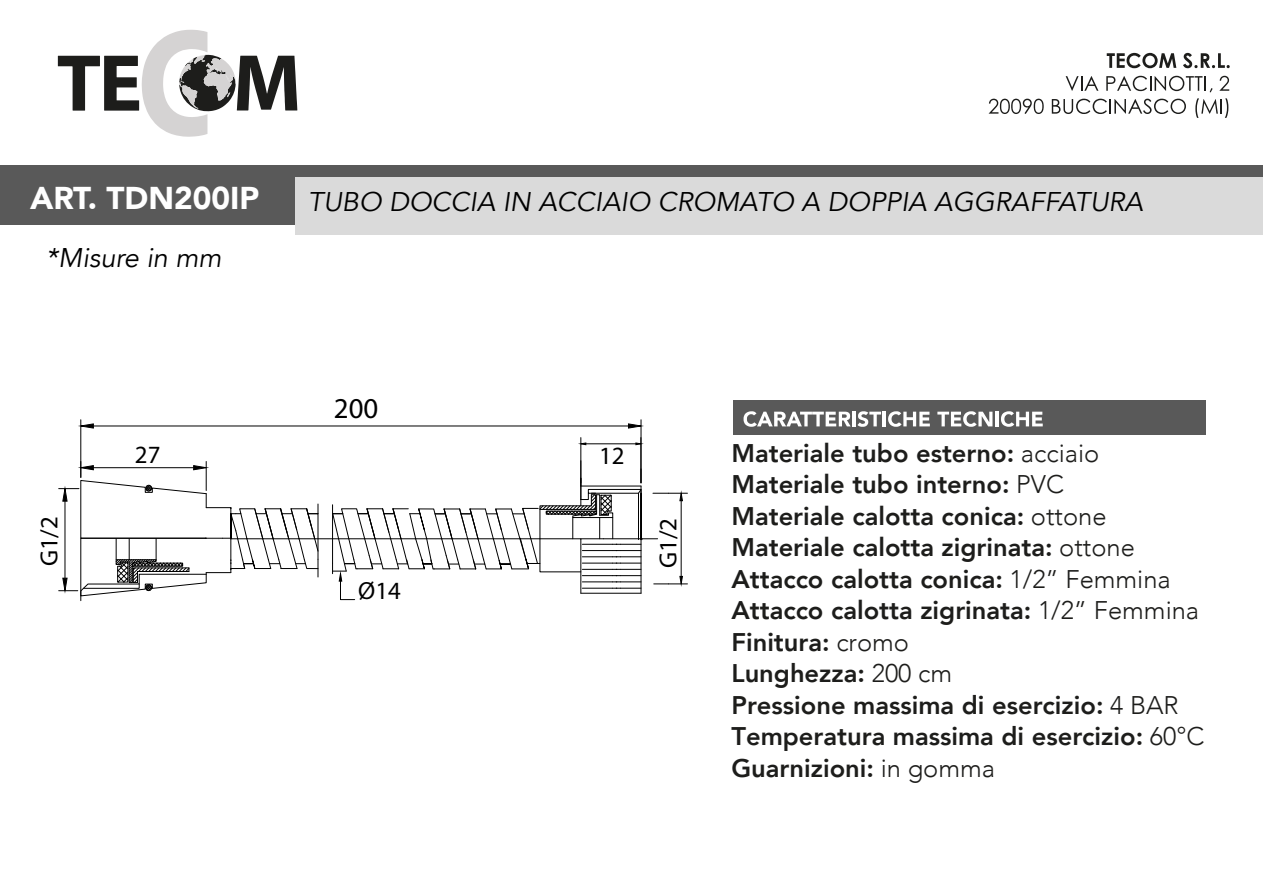
<style>
.page{position:relative;width:1263px;height:893px;background:#fff}
.page>*{position:absolute;margin:0;border:0;box-sizing:border-box;transform-origin:0 0}
.t1{font:900 31.5px "Avenir";color:#fff}
.t2{font:28.95px "Myriad Pro";color:#000}
.t3{font:italic 27px "Avenir";color:#000}
.t4{font:800 25.5px/31.5px "Avenir";color:#1d1d1b}
.t5{font:24.9px "Myriad Pro";color:#000}
.s1{font-weight:300}
</style>
<div class="page">
<div style="left:0;top:173px;width:1263px;height:52px;background:#595959"></div>
<div style="left:0;top:165px;width:1263px;height:10px;background:#595959"></div>
<div style="left:733px;top:400px;width:472px;height:35px;background:#595959"></div>
<svg style="left:743px;top:411px;width:108px;height:16px"></svg>
<hr style="left:852px;top:411px;width:4px;height:16px;background:#fff">
<svg style="left:857px;top:411px;width:24px;height:16px"></svg>
<hr style="left:883px;top:411px;width:3px;height:16px;background:#fff">
<svg style="left:888px;top:411px;width:42px;height:16px"></svg>
<svg style="left:937px;top:411px;width:55px;height:16px"></svg>
<hr style="left:995px;top:411px;width:4px;height:16px;background:#fff">
<svg style="left:1001px;top:411px;width:42px;height:16px"></svg>
<svg style="left:58px;top:30px;width:239px;height:107px"></svg>
<svg style="left:1107px;top:53px;width:69px;height:15px"></svg>
<svg style="left:1183px;top:53px;width:47px;height:15px"></svg>
<svg style="left:1066px;top:76px;width:32px;height:15px"></svg>
<svg style="left:1106px;top:76px;width:107px;height:16px"></svg>
<svg style="left:1219px;top:76px;width:10px;height:15px"></svg>
<svg style="left:988px;top:99px;width:56px;height:15px"></svg>
<svg style="left:1052px;top:99px;width:134px;height:15px"></svg>
<svg style="left:1195px;top:98px;width:33px;height:20px"></svg>
<div style="left:295px;top:177px;width:968px;height:58px;background:#dadada"></div>
<hr style="left:580px;top:438px;width:1px;height:45px;background:#000">
<hr style="left:640px;top:438px;width:1px;height:45px;background:#000">
<hr style="left:586px;top:443px;width:50px;height:1px;background:#000">
<svg style="left:580px;top:442px;width:7px;height:3px"></svg>
<svg style="left:635px;top:442px;width:6px;height:3px"></svg>
<hr style="left:231px;top:538px;width:102px;height:1px;background:#000">
<svg style="left:332px;top:469px;width:355px;height:131px"></svg>
<hr style="left:581px;top:486px;width:60px;height:1px;background:#000">
<hr style="left:80px;top:420px;width:1px;height:57px;background:#000">
<hr style="left:641px;top:420px;width:1px;height:63px;background:#000">
<hr style="left:93px;top:426px;width:535px;height:1px;background:#000">
<svg style="left:80px;top:423px;width:14px;height:6px"></svg>
<svg style="left:628px;top:423px;width:14px;height:6px"></svg>
<svg style="left:59px;top:461px;width:260px;height:140px"></svg>
<p class="t1" style="left:30px;top:171px;width:231px">ART. TDN200IP</p>
<p class="t3" style="left:46px;top:241px;width:177px">*Misure in mm</p>
<p class="t3" style="left:308px;top:186px;width:837px">TUBO DOCCIA IN ACCIAIO CROMATO A DOPPIA AGGRAFFATURA</p>
<p class="t2" style="left:334px;top:391px;width:46px">200</p>
<p class="t5" style="left:135px;top:439px;width:27px">27</p>
<p class="t5" style="left:599px;top:441px;width:27px">12</p>
<p class="t5" style="left:34px;top:566px;width:52px;rotate:-90deg">G1/2</p>
<p class="t5" style="left:653px;top:568px;width:52px;rotate:-90deg">G1/2</p>
<p class="t5" style="left:358px;top:576px;width:44px">Ø14</p>
<p class="t4" style="left:731px;top:437px;width:475px">Materiale tubo esterno: <span class="s1">acciaio<br></span>Materiale tubo interno: <span class="s1">PVC<br></span>Materiale calotta conica: <span class="s1">ottone<br></span>Materiale calotta zigrinata: <span class="s1">ottone<br></span>Attacco calotta conica: <span class="s1">1/2” Femmina<br></span>Attacco calotta zigrinata: <span class="s1">1/2” Femmina<br></span>Finitura: <span class="s1">cromo<br></span>Lunghezza: <span class="s1">200 cm<br></span>Pressione massima di esercizio: <span class="s1">4 BAR<br></span>Temperatura massima di esercizio: <span class="s1">60°C<br></span>Guarnizioni: <span class="s1">in gomma</span></p>
</div>
